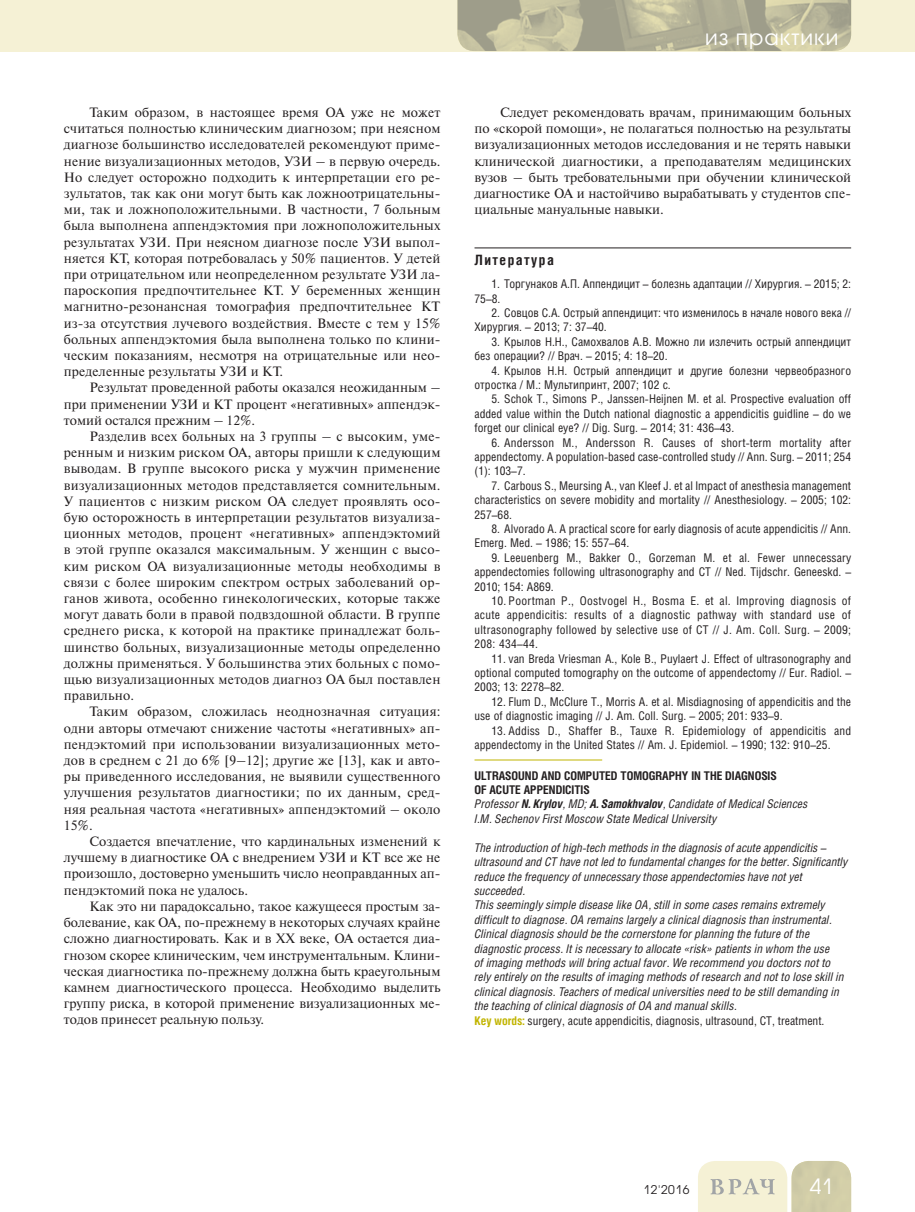
<style>
.page{position:relative;width:915px;height:1212px;background:#fff}
.page>*{position:absolute;margin:0;border:0;box-sizing:border-box;transform-origin:0 0}
.t1{font:21px "Avant Garde Gothic C";letter-spacing:.05em;color:#fff}
.t2{font:700 14.25px "Helios Cond";letter-spacing:.1em;color:#231f20}
.t3{font:13.5px/16.2px "Newton C";color:#231f20;text-align:justify}
.t4{font:12px/14.4px "Helios Cond";color:#231f20}
.t5{font:italic 12px/14.4px "Helios Cond";color:#231f20}
.t6{font:12px "Avant Garde Gothic C";letter-spacing:.05em;color:#231f20}
.s1{font-weight:700;font-style:normal}
.s2{font-weight:700}
.s3{font-weight:700;font-style:normal;color:#c1b400}
.s4{font-style:normal}
</style>
<div class="page">
<div style="left:0;top:0;width:914px;height:51px;background:#f5f1d5"></div>
<svg style="left:698px;top:1161px;width:152px;height:51px"></svg>
<img style="left:457px;top:0;width:393px;height:51px">
<hr style="left:474px;top:248px;width:376px;height:1px;background:#231f20">
<hr style="left:474px;top:760px;width:128px;height:1px;background:#c1b400">
<p class="t3" style="left:64px;top:106px;width:378px;text-indent:26px">Таким образом, в настоящее время ОА уже не может считаться полностью клиническим диагнозом; при неясном диагнозе большинство исследователей рекомендуют приме&shy;нение визуализационных методов, УЗИ – в первую очередь.<br>Но следует осторожно подходить к интерпретации его ре&shy;зультатов, так как они могут быть как ложноотрицательны&shy;ми, так и ложноположительными. В частности, 7 больным была выполнена аппендэктомия при ложноположительных результатах УЗИ. При неясном диагнозе после УЗИ выпол&shy;няется КТ, которая потребовалась у 50% пациентов. У детей при отрицательном или неопределенном результате УЗИ ла&shy;пароскопия предпочтительнее КТ. У беременных женщин магнитно-резонансная томография предпочтительнее КТ из-за отсутствия лучевого воздействия. Вместе с тем у 15% больных аппендэктомия была выполнена только по клини&shy;ческим показаниям, несмотря на отрицательные или нео&shy;пределенные результаты УЗИ и КТ.</p>
<p class="t3" style="left:64px;top:381px;width:378px;text-indent:26px">Результат проведенной работы оказался неожиданным – при применении УЗИ и КТ процент «негативных» аппендэк&shy;томий остался прежним – 12%.</p>
<p class="t3" style="left:64px;top:430px;width:378px;text-indent:26px">Разделив всех больных на 3 группы – с высоким, уме&shy;ренным и низким риском ОА, авторы пришли к следующим выводам. В группе высокого риска у мужчин применение визуализационных методов представляется сомнительным.<br>У пациентов с низким риском ОА следует проявлять осо&shy;бую осторожность в интерпретации результатов визуализа&shy;ционных методов, процент «негативных» аппендэктомий в этой группе оказался максимальным. У женщин с высо&shy;ким риском ОА визуализационные методы необходимы в связи с более широким спектром острых заболеваний ор&shy;ганов живота, особенно гинекологических, которые также могут давать боли в правой подвздошной области. В группе среднего риска, к которой на практике принадлежат боль&shy;шинство больных, визуализационные методы определенно должны применяться. У большинства этих больных с помо&shy;щью визуализационных методов диагноз ОА был поставлен правильно.</p>
<p class="t3" style="left:64px;top:705px;width:378px;text-indent:26px">Таким образом, сложилась неоднозначная ситуация: одни авторы отмечают снижение частоты «негативных» ап&shy;пендэктомий при использовании визуализационных мето&shy;дов в среднем с 21 до 6% [9–12]; другие же [13], как и авто&shy;ры приведенного исследования, не выявили существенного улучшения результатов диагностики; по их данным, сред&shy;няя реальная частота «негативных» аппендэктомий – около 15%.</p>
<p class="t3" style="left:64px;top:835px;width:378px;text-indent:26px">Создается впечатление, что кардинальных изменений к лучшему в диагностике ОА с внедрением УЗИ и КТ все же не произошло, достоверно уменьшить число неоправданных ап&shy;пендэктомий пока не удалось.</p>
<p class="t3" style="left:64px;top:899px;width:378px;text-indent:26px">Как это ни парадоксально, такое кажущееся простым за&shy;болевание, как ОА, по-прежнему в некоторых случаях крайне сложно диагностировать. Как и в ХХ веке, ОА остается диа&shy;гнозом скорее клиническим, чем инструментальным. Клини&shy;ческая диагностика по-прежнему должна быть краеугольным камнем диагностического процесса. Необходимо выделить группу риска, в которой применение визуализационных ме&shy;тодов принесет реальную пользу.</p>
<h1 class="t1" style="left:704px;top:27px;width:135px">из практики</h1>
<p class="t3" style="left:474px;top:106px;width:378px;text-indent:26px">Следует рекомендовать врачам, принимающим больных по «скорой помощи», не полагаться полностью на результаты визуализационных методов исследования и не терять навыки клинической диагностики, а преподавателям медицинских вузов – быть требовательными при обучении клинической диагностике ОА и настойчиво вырабатывать у студентов спе&shy;циальные мануальные навыки.</p>
<p class="t2" style="left:474px;top:255px;width:81px">Литература</p>
<p class="t4" style="left:474px;top:278px;width:378px;text-indent:17px">1. Торгунаков А.П. Аппендицит – болезнь адаптации // Хирургия. – 2015; 2:<br>75–8.</p>
<p class="t4" style="left:474px;top:307px;width:378px;text-indent:17px">2. Совцов С.А. Острый аппендицит: что изменилось в начале нового века //<br>Хирургия. – 2013; 7: 37–40.</p>
<p class="t4" style="left:474px;top:336px;width:378px;text-indent:17px">3. Крылов Н.Н., Самохвалов А.В. Можно ли излечить острый аппендицит без операции? // Врач. – 2015; 4: 18–20.</p>
<p class="t4" style="left:474px;top:364px;width:378px;text-indent:17px">4. Крылов Н.Н. Острый аппендицит и другие болезни червеобразного отростка / М.: Мультипринт, 2007; 102 с.</p>
<p class="t4" style="left:474px;top:393px;width:378px;text-align:justify;text-indent:17px">5. Schok T., Simons P., Janssen-Heijnen M. et al. Prospective evaluation off added value within the Dutch national diagnostic a appendicitis guidline – do we forget our clinical eye? // Dig. Surg. – 2014; 31: 436–43.</p>
<p class="t4" style="left:474px;top:436px;width:378px;text-align:justify;text-indent:17px">6. Andersson M., Andersson R. Causes of short-term mortality after appendectomy. A population-based case-controlled study // Ann. Surg. – 2011; 254 (1): 103–7.</p>
<p class="t4" style="left:474px;top:480px;width:378px;text-align:justify;text-indent:17px">7. Carbous S., Meursing A., van Kleef J. et al Impact of anesthesia management characteristics on severe mobidity and mortality // Anesthesiology. – 2005; 102:<br>257–68.</p>
<p class="t4" style="left:474px;top:523px;width:378px;text-indent:17px">8. Alvorado A. A practical score for early diagnosis of acute appendicitis // Ann.<br>Emerg. Med. – 1986; 15: 557–64.</p>
<p class="t4" style="left:474px;top:552px;width:378px;text-align:justify;text-indent:17px">9. Leeuenberg M., Bakker O., Gorzeman M. et al. Fewer unnecessary appendectomies following ultrasonography and CT // Ned. Tijdschr. Geneeskd. – 2010; 154: A869.</p>
<p class="t4" style="left:474px;top:595px;width:378px;text-align:justify;text-indent:17px">10. Poortman P., Oostvogel H., Bosma E. et al. Improving diagnosis of acute appendicitis: results of a diagnostic pathway with standard use of ultrasonography followed by selective use of CT // J. Am. Coll. Surg. – 2009; 208: 434–44.</p>
<p class="t4" style="left:474px;top:652px;width:378px;text-align:justify;text-indent:17px">11. van Breda Vriesman A., Kole B., Puylaert J. Effect of ultrasonography and optional computed tomography on the outcome of appendectomy // Eur. Radiol. – 2003; 13: 2278–82.</p>
<p class="t4" style="left:474px;top:696px;width:378px;text-indent:17px">12. Flum D., McClure T., Morris A. et al. Misdiagnosing of appendicitis and the use of diagnostic imaging // J. Am. Coll. Surg. – 2005; 201: 933–9.</p>
<p class="t4" style="left:474px;top:724px;width:378px;text-indent:17px">13. Addiss D., Shaffer B., Tauxe R. Epidemiology of appendicitis and appendectomy in the United States // Am. J. Epidemiol. – 1990; 132: 910–25.</p>
<p class="t5" style="left:474px;top:769px;width:335px"><span class="s1">ULTRASOUND AND COMPUTED TOMOGRAPHY IN THE DIAGNOSIS<br>OF ACUTE APPENDICITIS<br></span>Professor <span class="s2">N. Krylov</span>, MD; <span class="s2">A. Samokhvalov</span>, Candidate of Medical Sciences I.M. Sechenov First Moscow State Medical University</p>
<p class="t5" style="left:474px;top:841px;width:375px">The introduction of high-tech methods in the diagnosis of acute appendicitis – ultrasound and CT have not led to fundamental changes for the better. Significantly reduce the frequency of unnecessary those appendectomies have not yet succeeded.<br>This seemingly simple disease like OA, still in some cases remains extremely difficult to diagnose. OA remains largely a clinical diagnosis than instrumental.<br>Clinical diagnosis should be the cornerstone for planning the future of the diagnostic process. It is necessary to allocate «risk» patients in whom the use<br>of imaging methods will bring actual favor. We recommend you doctors not to rely entirely on the results of imaging methods of research and not to lose skill in clinical diagnosis. Teachers of medical universities need to be still demanding in the teaching of clinical diagnosis of OA and manual skills.<br><span class="s3">Key words:</span> <span class="s4">surgery, acute appendicitis, diagnosis, ultrasound, CT, treatment.</span></p>
<p class="t6" style="left:643px;top:1184px;width:47px">12'2016</p>
<h1 class="t1" style="left:809px;top:1177px;width:25px">41</h1>
</div>
